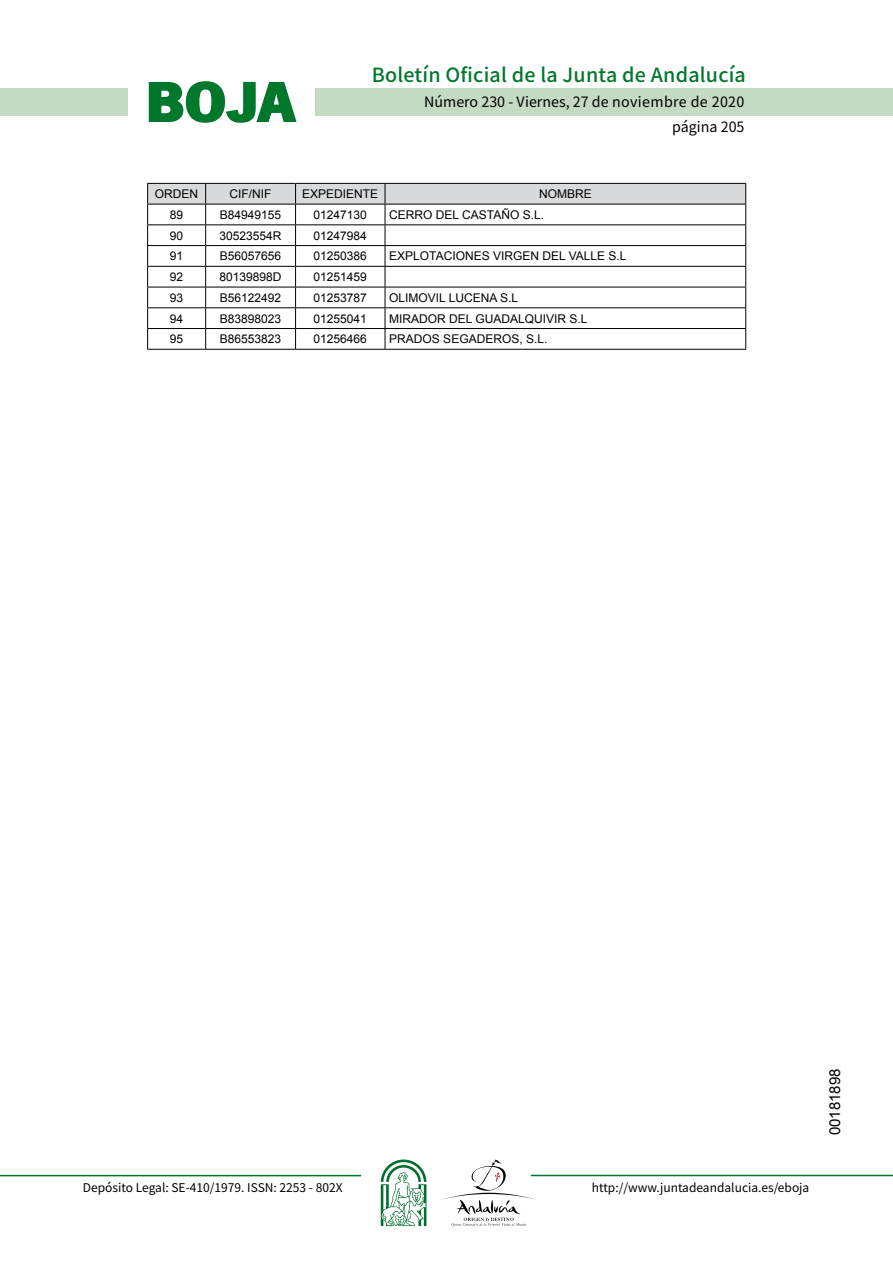
<style>
.page{position:relative;width:893px;height:1263px;background:#fff}
.page>*{position:absolute;margin:0;border:0;box-sizing:border-box;transform-origin:0 0}
.t1{font:700 57.75px "News Got T";color:#00782c;scale:1.14 1}
.t2{font:500 19.5px "Noto Sans HK";letter-spacing:.01em;color:#00782c}
.t3{font:15px "Arial";color:#000}
.t4{font:14.25px/24.5px "Noto Sans HK";color:#000;text-align:right}
.t5{font:12px "Arial";color:#000}
.t6{font:12px "Noto Sans HK";color:#000}
</style>
<div class="page">
<div style="left:315px;top:88px;width:577px;height:28px;background:#c5dac3"></div>
<div style="left:0;top:88px;width:128px;height:28px;background:#c5dac3"></div>
<hr style="left:0;top:1175px;width:361px;height:1px;background:#00782c">
<hr style="left:531px;top:1175px;width:361px;height:1px;background:#00782c">
<svg style="left:148px;top:81px;width:149px;height:42px"></svg>
<svg style="left:442px;top:1159px;width:100px;height:67px"></svg>
<svg style="left:381px;top:1160px;width:45px;height:66px"></svg>
<svg style="left:147px;top:183px;width:599px;height:166px"></svg>
<hr style="left:147px;top:349px;width:59px;height:1px;background:#000">
<hr style="left:206px;top:349px;width:89px;height:1px;background:#000">
<hr style="left:295px;top:349px;width:90px;height:1px;background:#000">
<hr style="left:385px;top:349px;width:361px;height:1px;background:#000">
<h1 class="t1" style="left:145px;top:68px;width:133px">BOJA</h1>
<h2 class="t2" style="left:372px;top:64px;width:375px">Boletín Oficial de la Junta de Andalucía</h2>
<p class="t4" style="left:424px;top:90px;width:322px">Número 230 - Viernes, 27 de noviembre de 2020 página 205</p>
<p class="t5" style="left:155px;top:186px;width:45px">ORDEN</p>
<p class="t5" style="left:229px;top:186px;width:43px">CIF/NIF</p>
<p class="t5" style="left:302px;top:186px;width:78px">EXPEDIENTE</p>
<p class="t5" style="left:539px;top:186px;width:54px">NOMBRE</p>
<p class="t5" style="left:170px;top:207px;width:15px">89</p>
<p class="t5" style="left:220px;top:207px;width:63px">B84949155</p>
<p class="t5" style="left:313px;top:207px;width:55px">01247130</p>
<p class="t5" style="left:389px;top:207px;width:156px">CERRO DEL CASTAÑO S.L.</p>
<p class="t5" style="left:170px;top:228px;width:15px">90</p>
<p class="t5" style="left:219px;top:228px;width:64px">30523554R</p>
<p class="t5" style="left:313px;top:228px;width:55px">01247984</p>
<p class="t5" style="left:170px;top:248px;width:15px">91</p>
<p class="t5" style="left:220px;top:248px;width:63px">B56057656</p>
<p class="t5" style="left:313px;top:248px;width:55px">01250386</p>
<p class="t5" style="left:389px;top:248px;width:239px">EXPLOTACIONES VIRGEN DEL VALLE S.L</p>
<p class="t5" style="left:170px;top:269px;width:15px">92</p>
<p class="t5" style="left:219px;top:269px;width:64px">80139898D</p>
<p class="t5" style="left:313px;top:269px;width:55px">01251459</p>
<p class="t5" style="left:170px;top:290px;width:15px">93</p>
<p class="t5" style="left:220px;top:290px;width:63px">B56122492</p>
<p class="t5" style="left:313px;top:290px;width:55px">01253787</p>
<p class="t5" style="left:389px;top:290px;width:130px">OLIMOVIL LUCENA S.L</p>
<p class="t5" style="left:170px;top:310px;width:15px">94</p>
<p class="t5" style="left:220px;top:310px;width:63px">B83898023</p>
<p class="t5" style="left:313px;top:310px;width:55px">01255041</p>
<p class="t5" style="left:389px;top:310px;width:200px">MIRADOR DEL GUADALQUIVIR S.L</p>
<p class="t5" style="left:170px;top:331px;width:15px">95</p>
<p class="t5" style="left:220px;top:331px;width:63px">B86553823</p>
<p class="t5" style="left:313px;top:331px;width:55px">01256466</p>
<p class="t5" style="left:389px;top:331px;width:160px">PRADOS SEGADEROS, S.L.</p>
<p class="t6" style="left:83px;top:1181px;width:261px">Depósito Legal: SE-410/1979. ISSN: 2253 - 802X</p>
<p class="t6" style="left:592px;top:1181px;width:219px">http://www.juntadeandalucia.es/eboja</p>
<p class="t3" style="left:825px;top:1135px;width:68px;rotate:-90deg">00181898</p>
</div>
